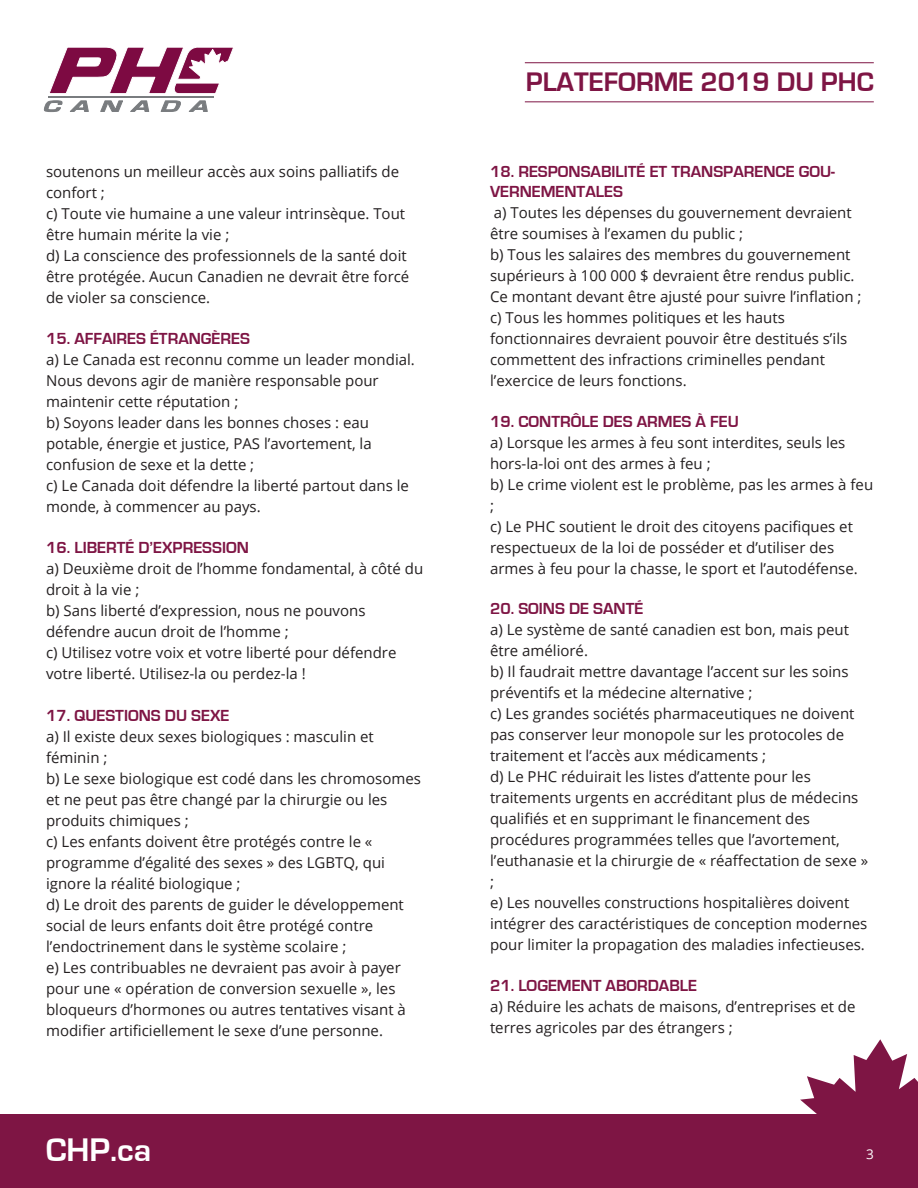
<style>
.page{position:relative;width:918px;height:1188px;background:#fff}
.page>*{position:absolute;margin:0;border:0;box-sizing:border-box;transform-origin:0 0}
.t1{font:700 33.75px "Eurostile";color:#fff}
.t2{font:700 27.6px "Eurostile";color:#7e1544}
.t3{font:700 16.5px/19.8px "Eurostile";color:#7e1544}
.t4{font:15px/21px "Open Sans";color:#231f20}
.t5{font:13.5px "Open Sans";color:#fff}
</style>
<div class="page">
<div style="left:0;top:1115px;width:918px;height:73px;background:#7e1544"></div>
<svg style="left:800px;top:1039px;width:118px;height:76px"></svg>
<svg style="left:44px;top:101px;width:18px;height:11px"></svg>
<svg style="left:70px;top:101px;width:18px;height:11px"></svg>
<svg style="left:101px;top:101px;width:22px;height:11px"></svg>
<svg style="left:131px;top:101px;width:18px;height:11px"></svg>
<svg style="left:161px;top:101px;width:20px;height:11px"></svg>
<svg style="left:189px;top:101px;width:18px;height:11px"></svg>
<svg style="left:50px;top:47px;width:184px;height:47px"></svg>
<hr style="left:48px;top:96px;width:166px;height:2px;background:#797c7f">
<hr style="left:525px;top:62px;width:349px;height:1px;background:#7e1544">
<hr style="left:525px;top:101px;width:349px;height:1px;background:#7e1544">
<p class="t4" style="left:46px;top:161px;width:365px">soutenons un meilleur accès aux soins palliatifs de confort ;<br>c) Toute vie humaine a une valeur intrinsèque. Tout être humain mérite la vie ;<br>d) La conscience des professionnels de la santé doit être protégée. Aucun Canadien ne devrait être forcé de violer sa conscience.</p>
<p class="t3" style="left:46px;top:329px;width:205px">15. AFFAIRES ÉTRANGÈRES</p>
<p class="t4" style="left:46px;top:349px;width:370px">a) Le Canada est reconnu comme un leader mondial.<br>Nous devons agir de manière responsable pour maintenir cette réputation ;<br>b) Soyons leader dans les bonnes choses : eau potable, énergie et justice, PAS l’avortement, la confusion de sexe et la dette ;<br>c) Le Canada doit défendre la liberté partout dans le monde, à commencer au pays.</p>
<p class="t3" style="left:46px;top:538px;width:204px">16. LIBERTÉ D’EXPRESSION</p>
<p class="t4" style="left:46px;top:558px;width:379px">a) Deuxième droit de l’homme fondamental, à côté du droit à la vie ;<br>b) Sans liberté d’expression, nous ne pouvons défendre aucun droit de l’homme ;<br>c) Utilisez votre voix et votre liberté pour défendre votre liberté. Utilisez-la ou perdez-la !</p>
<p class="t3" style="left:46px;top:706px;width:185px">17. QUESTIONS DU SEXE</p>
<p class="t4" style="left:46px;top:726px;width:376px">a) Il existe deux sexes biologiques : masculin et féminin ;<br>b) Le sexe biologique est codé dans les chromosomes et ne peut pas être changé par la chirurgie ou les produits chimiques ;<br>c) Les enfants doivent être protégés contre le « programme d’égalité des sexes » des LGBTQ, qui ignore la réalité biologique ;<br>d) Le droit des parents de guider le développement social de leurs enfants doit être protégé contre l’endoctrinement dans le système scolaire ;<br>e) Les contribuables ne devraient pas avoir à payer pour une « opération de conversion sexuelle », les bloqueurs d’hormones ou autres tentatives visant à modifier artificiellement le sexe d’une personne.</p>
<h2 class="t2" style="left:526px;top:67px;width:350px">PLATEFORME 2019 DU PHC</h2>
<p class="t3" style="left:490px;top:162px;width:346px">18. RESPONSABILITÉ ET TRANSPARENCE GOU-<br>VERNEMENTALES</p>
<p class="t4" style="left:490px;top:201px;width:373px">a) Toutes les dépenses du gouvernement devraient être soumises à l’examen du public ;<br>b) Tous les salaires des membres du gouvernement supérieurs à 100 000 $ devraient être rendus public.<br>Ce montant devant être ajusté pour suivre l’inflation ; c) Tous les hommes politiques et les hauts fonctionnaires devraient pouvoir être destitués s’ils commettent des infractions criminelles pendant l’exercice de leurs fonctions.</p>
<p class="t3" style="left:490px;top:412px;width:250px">19. CONTRÔLE DES ARMES À FEU</p>
<p class="t4" style="left:490px;top:431px;width:385px">a) Lorsque les armes à feu sont interdites, seuls les hors-la-loi ont des armes à feu ;<br>b) Le crime violent est le problème, pas les armes à feu ;<br>c) Le PHC soutient le droit des citoyens pacifiques et respectueux de la loi de posséder et d’utiliser des armes à feu pour la chasse, le sport et l’autodéfense.</p>
<p class="t3" style="left:490px;top:599px;width:155px">20. SOINS DE SANTÉ</p>
<p class="t4" style="left:490px;top:619px;width:380px">a) Le système de santé canadien est bon, mais peut être amélioré.<br>b) Il faudrait mettre davantage l’accent sur les soins préventifs et la médecine alternative ;<br>c) Les grandes sociétés pharmaceutiques ne doivent pas conserver leur monopole sur les protocoles de traitement et l’accès aux médicaments ;<br>d) Le PHC réduirait les listes d’attente pour les traitements urgents en accréditant plus de médecins qualifiés et en supprimant le financement des procédures programmées telles que l’avortement, l’euthanasie et la chirurgie de « réaffectation de sexe » ;<br>e) Les nouvelles constructions hospitalières doivent intégrer des caractéristiques de conception modernes pour limiter la propagation des maladies infectieuses.</p>
<p class="t3" style="left:490px;top:976px;width:209px">21. LOGEMENT ABORDABLE</p>
<p class="t4" style="left:490px;top:996px;width:367px">a) Réduire les achats de maisons, d’entreprises et de terres agricoles par des étrangers ;</p>
<h1 class="t1" style="left:46px;top:1131px;width:107px">CHP.ca</h1>
<p class="t5" style="left:866px;top:1145px;width:9px">3</p>
</div>
